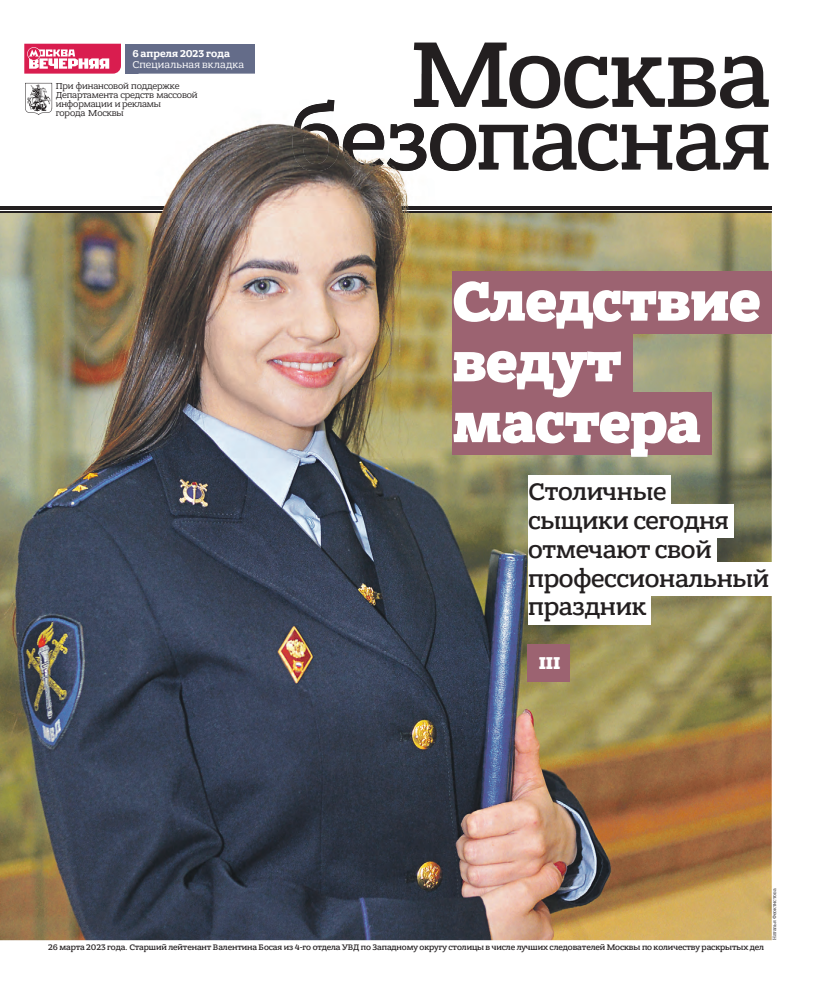
<style>
.page{position:relative;width:820px;height:993px;background:#fff}
.page>*{position:absolute;margin:0;border:0;box-sizing:border-box;transform-origin:0 0}
.t1{font:800 58.6px/60.7px "Bandera Pro";letter-spacing:-.01em;color:#fff}
.t2{font:500 25.4px/28.8px "Bandera Pro";letter-spacing:-.01em;color:#231f20}
.t3{font:800 18.2px "Bandera Pro";color:#fff}
.t4{font:10.5px "Bandera Pro";letter-spacing:.01em;color:#fff}
.t5{font:700 10.5px "Bandera Pro";letter-spacing:.005em;color:#fff}
.t6{font:9.2px/9.2px "Bandera Pro";letter-spacing:-.015em;color:#231f20}
.t7{font:500 8.5px "Bandera Pro";letter-spacing:-.01em;color:#231f20}
.t8{font:5px "Bandera Pro";letter-spacing:-.005em;color:#231f20}
</style>
<div class="page">
<img style="left:0;top:212px;width:771px;height:727px">
<div style="left:125px;top:44px;width:129px;height:30px;background:#646c89"></div>
<svg style="left:24px;top:44px;width:97px;height:30px"></svg>
<svg style="left:25px;top:83px;width:27px;height:32px"></svg>
<svg style="left:413px;top:43px;width:355px;height:57px"></svg>
<svg style="left:459px;top:100px;width:309px;height:71px"></svg>
<hr style="left:0;top:206px;width:771px;height:1px;background:#231f20">
<hr style="left:0;top:209px;width:771px;height:1px;background:#231f20">
<hr style="left:0;top:211px;width:771px;height:1px;background:#231f20">
<div style="left:528px;top:475px;width:142px;height:33px;background:#fff"></div>
<div style="left:528px;top:504px;width:205px;height:33px;background:#fff"></div>
<div style="left:528px;top:533px;width:188px;height:33px;background:#fff"></div>
<div style="left:528px;top:562px;width:245px;height:33px;background:#fff"></div>
<div style="left:528px;top:591px;width:122px;height:33px;background:#fff"></div>
<div style="left:452px;top:271px;width:319px;height:62px;background:#9c6371"></div>
<div style="left:452px;top:331px;width:180px;height:63px;background:#9c6371"></div>
<div style="left:452px;top:392px;width:259px;height:63px;background:#9c6371"></div>
<div style="left:527px;top:644px;width:42px;height:37px;background:#9c6371"></div>
<img style="left:138px;top:99px;width:321px;height:128px">
<img style="left:138px;top:99px;width:60px;height:1px">
<img style="left:138px;top:100px;width:25px;height:9px">
<img style="left:413px;top:74px;width:46px;height:26px">
<img style="left:292px;top:100px;width:167px;height:71px">
<img style="left:138px;top:206px;width:321px;height:1px">
<img style="left:138px;top:209px;width:321px;height:3px">
<p class="t5" style="left:132px;top:47px;width:99px">6 апреля 2023 года</p>
<p class="t4" style="left:132px;top:58px;width:113px">Специальная вкладка</p>
<p class="t6" style="left:56px;top:81px;width:143px">При финансовой поддержке<br>Департамента средств массовой информации и рекламы<br>города Москвы</p>
<h1 class="t1" style="left:452px;top:273px;width:310px">Следствие ведут мастера</h1>
<h2 class="t2" style="left:528px;top:477px;width:243px">Столичные сыщики сегодня отмечают свой профессиональный праздник</h2>
<h3 class="t3" style="left:538px;top:651px;width:23px">III</h3>
<p class="t8" style="left:771px;top:939px;width:53px;rotate:-90deg">Наталья Феоктистова</p>
<p class="t7" style="left:48px;top:942px;width:717px">26 марта 2023 года. Старший лейтенант Валентина Босая из 4-го отдела УВД по Западному округу столицы в числе лучших следователей Москвы по количеству раскрытых дел</p>
</div>
